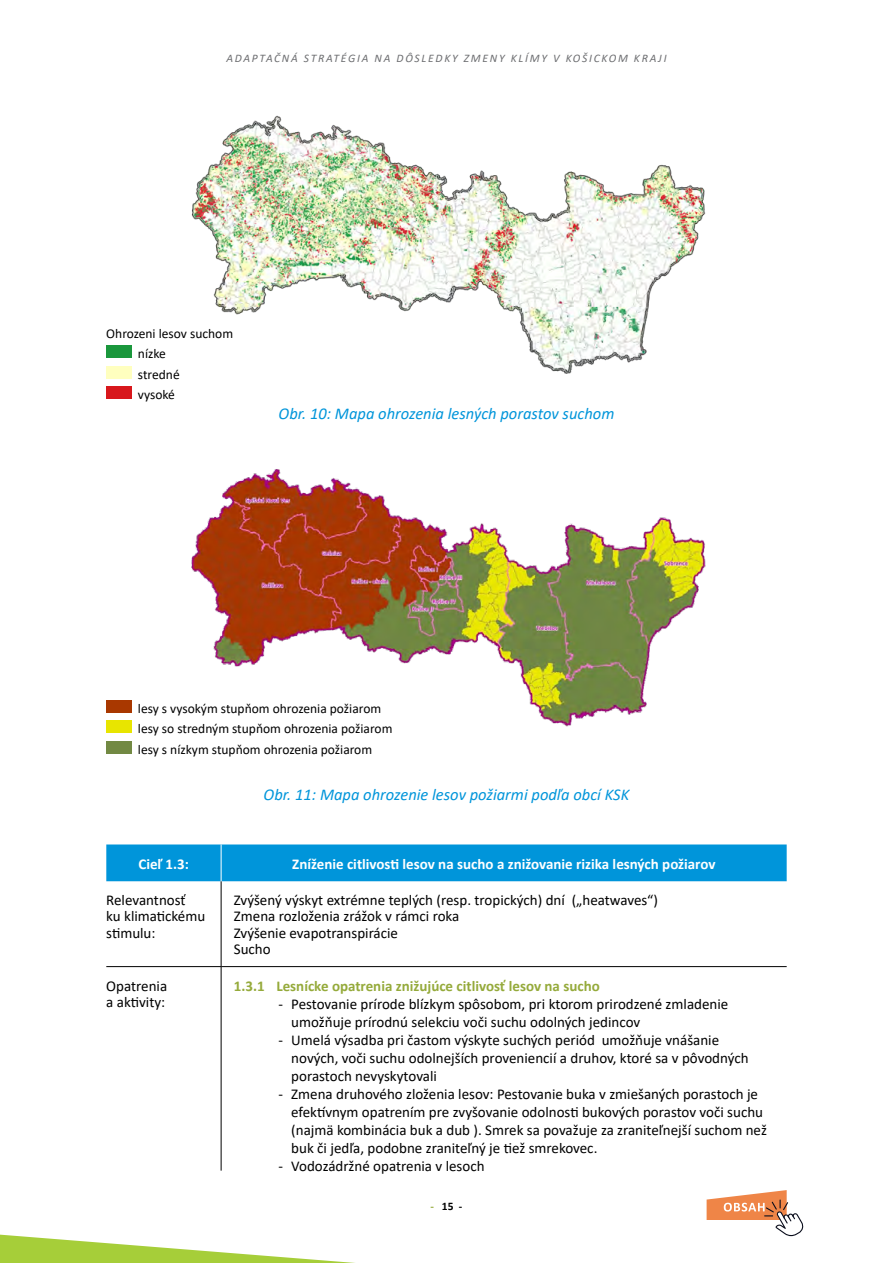
<style>
.page{position:relative;width:893px;height:1263px;background:#fff}
.page>*{position:absolute;margin:0;border:0;box-sizing:border-box;transform-origin:0 0}
.t1{font:italic 16.5px "Calibri";color:#0095da}
.t2{font:15px/16.2px "Calibri";color:#000}
.t3{font:700 15px "Calibri";color:#fff}
.t4{font:700 15px "Calibri";color:#95aa3b}
.t5{font:13.5px/20.5px "Calibri";color:#000}
.t6{font:italic 11.55px "Calibri";letter-spacing:.15em;color:#6d6e71}
.t7{font:700 11.55px "Calibri";color:#000}
.s1{color:#95aa3b}
</style>
<div class="page">
<svg style="left:0;top:1234px;width:355px;height:29px"></svg>
<svg style="left:707px;top:1190px;width:97px;height:46px"></svg>
<img style="left:191px;top:115px;width:515px;height:259px">
<img style="left:191px;top:469px;width:515px;height:258px">
<div style="left:106px;top:844px;width:681px;height:37px;background:#0095da"></div>
<hr style="left:221px;top:881px;width:1px;height:85px;background:#000">
<hr style="left:106px;top:966px;width:115px;height:1px;background:#000">
<hr style="left:221px;top:966px;width:566px;height:1px;background:#000">
<hr style="left:221px;top:967px;width:1px;height:203px;background:#000">
<hr style="left:221px;top:844px;width:1px;height:37px;background:#fff">
<div style="left:106px;top:345px;width:26px;height:13px;background:#1a973c"></div>
<div style="left:106px;top:366px;width:26px;height:13px;background:#ffffbf"></div>
<div style="left:106px;top:386px;width:26px;height:13px;background:#d8171c"></div>
<div style="left:106px;top:700px;width:26px;height:12px;background:#a93800"></div>
<div style="left:106px;top:720px;width:26px;height:13px;background:#e8e500"></div>
<div style="left:106px;top:741px;width:26px;height:13px;background:#728943"></div>
<p class="t6" style="left:226px;top:50px;width:442px">ADAPTAČNÁ STRATÉGIA NA DÔSLEDKY ZMENY KLÍMY V KOŠICKOM KRAJI</p>
<p class="t5" style="left:138px;top:322px;width:97px;text-indent:-32px">Ohrozeni lesov suchom nízke<br>stredné<br>vysoké</p>
<p class="t1" style="left:279px;top:402px;width:337px">Obr. 10: Mapa ohrozenia lesných porastov suchom</p>
<p class="t5" style="left:138px;top:697px;width:256px">lesy s vysokým stupňom ohrozenia požiarom lesy so stredným stupňom ohrozenia požiarom lesy s nízkym stupňom ohrozenia požiarom</p>
<p class="t1" style="left:264px;top:783px;width:367px">Obr. 11: Mapa ohrozenie lesov požiarmi podľa obcí KSK</p>
<p class="t3" style="left:138px;top:853px;width:52px">Cieľ 1.3:</p>
<p class="t3" style="left:292px;top:853px;width:425px">Zníženie citlivosti lesov na sucho a znižovanie rizika lesných požiarov</p>
<p class="t2" style="left:106px;top:892px;width:100px">Relevantnosť<br>ku klimatickému stimulu:</p>
<p class="t2" style="left:234px;top:892px;width:426px">Zvýšený výskyt extrémne teplých (resp. tropických) dní („heatwaves“)<br>Zmena rozloženia zrážok v rámci roka<br>Zvýšenie evapotranspirácie<br>Sucho</p>
<p class="t2" style="left:106px;top:977px;width:62px">Opatrenia a aktivity:</p>
<p class="t4" style="left:234px;top:975px;width:367px">1.3.1 Lesnícke opatrenia znižujúce citlivosť lesov na sucho</p>
<p class="t2" style="left:291px;top:994px;width:438px;line-height:18px;text-indent:-13px">- Pestovanie prírode blízkym spôsobom, pri ktorom prirodzené zmladenie umožňuje prírodnú selekciu voči suchu odolných jedincov</p>
<p class="t2" style="left:291px;top:1030px;width:459px;line-height:18px;text-indent:-13px">- Umelá výsadba pri častom výskyte suchých periód umožňuje vnášanie nových, voči suchu odolnejších proveniencií a druhov, ktoré sa v pôvodných porastoch nevyskytovali</p>
<p class="t2" style="left:291px;top:1084px;width:477px;line-height:18px;text-indent:-13px">- Zmena druhového zloženia lesov: Pestovanie buka v zmiešaných porastoch je efektívnym opatrením pre zvyšovanie odolnosti bukových porastov voči suchu (najmä kombinácia buk a dub ). Smrek sa považuje za zraniteľnejší suchom než buk či jedľa, podobne zraniteľný je tiež smrekovec.</p>
<p class="t2" style="left:279px;top:1157px;width:208px">- Vodozádržné opatrenia v lesoch</p>
<p class="t7" style="left:431px;top:1198px;width:33px"><span class="s1">-</span> 15 -</p>
</div>
